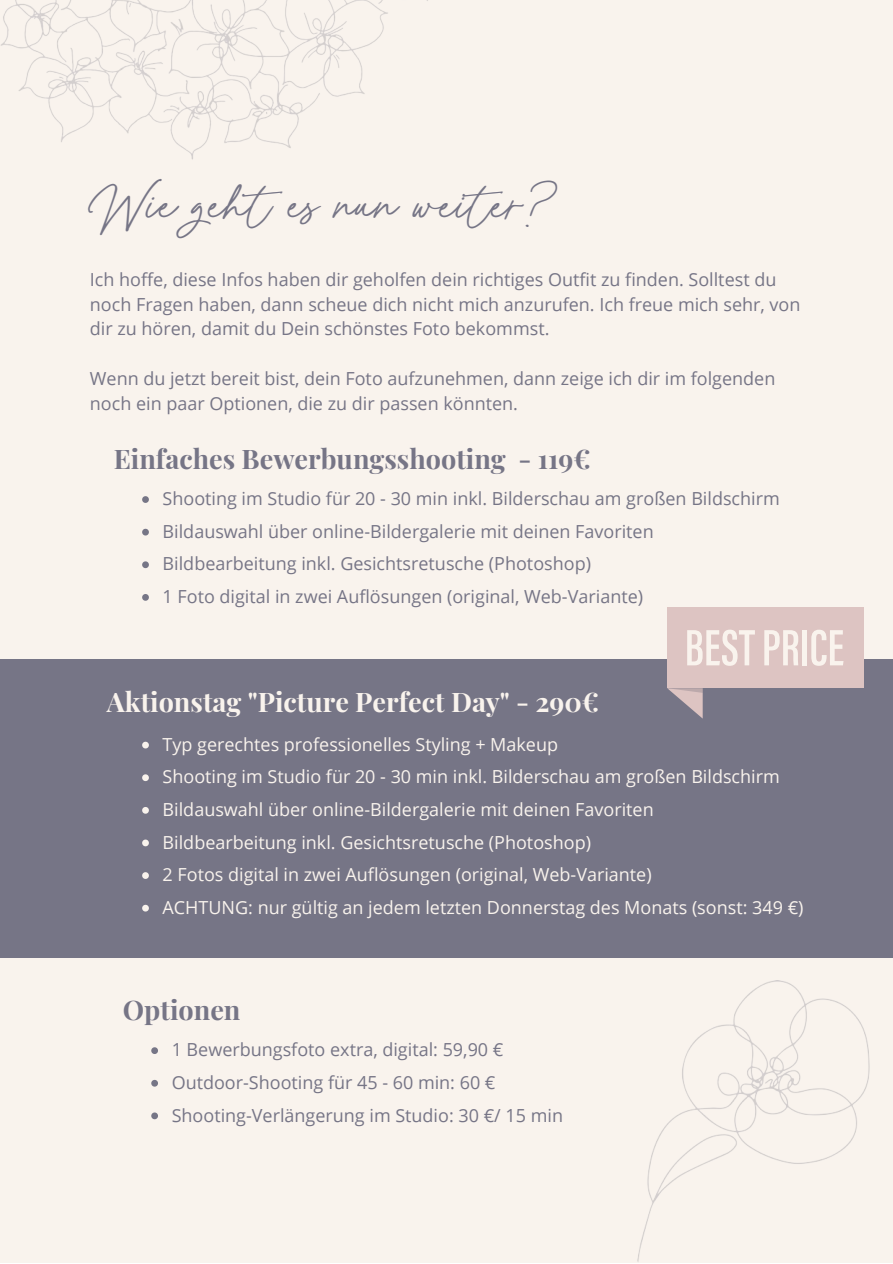
<style>
.page{position:relative;width:893px;height:1264px;background:#fff}
.page>*{position:absolute;margin:0;border:0;box-sizing:border-box;transform-origin:0 0}
.t1{font:42px "Milkshake Script";color:#767586}
.t2{font:700 27px "Playfair Display";color:#767586}
.t3{font:700 27px "Playfair Display";color:#f9f3ed}
.t4{font:18px/24.8px "Open Sans";color:#767586}
.t5{font:18px "Open Sans";color:#f9f3ed}
</style>
<div class="page">
<div style="left:0;top:0;width:892px;height:1262px;background:#f9f3ed"></div>
<img style="left:1px;top:0;width:427px;height:160px">
<div style="left:0;top:658px;width:892px;height:299px;background:#767586"></div>
<div style="left:667px;top:607px;width:196px;height:81px;background:#ddc4c2"></div>
<svg style="left:687px;top:629px;width:67px;height:37px"></svg>
<svg style="left:764px;top:630px;width:34px;height:35px"></svg>
<div style="left:802px;top:630px;width:5px;height:35px;background:#f9f3ed"></div>
<svg style="left:811px;top:629px;width:32px;height:37px"></svg>
<svg style="left:667px;top:688px;width:35px;height:30px"></svg>
<svg style="left:142px;top:496px;width:7px;height:7px"></svg>
<svg style="left:142px;top:529px;width:7px;height:6px"></svg>
<svg style="left:142px;top:561px;width:7px;height:7px"></svg>
<svg style="left:142px;top:594px;width:7px;height:6px"></svg>
<svg style="left:142px;top:741px;width:7px;height:7px"></svg>
<svg style="left:142px;top:774px;width:7px;height:7px"></svg>
<svg style="left:142px;top:807px;width:7px;height:6px"></svg>
<svg style="left:142px;top:839px;width:7px;height:7px"></svg>
<svg style="left:142px;top:872px;width:7px;height:7px"></svg>
<svg style="left:142px;top:904px;width:7px;height:7px"></svg>
<svg style="left:151px;top:1047px;width:7px;height:7px"></svg>
<svg style="left:151px;top:1079px;width:7px;height:7px"></svg>
<svg style="left:151px;top:1112px;width:7px;height:7px"></svg>
<img style="left:637px;top:980px;width:233px;height:282px">
<p class="t1" style="left:90px;top:198px;width:470px">Wie geht es nun weiter?</p>
<p class="t4" style="left:90px;top:266px;width:712px">Ich hoffe, diese Infos haben dir geholfen dein richtiges Outfit zu finden. Solltest du noch Fragen haben, dann scheue dich nicht mich anzurufen. Ich freue mich sehr, von dir zu hören, damit du Dein schönstes Foto bekommst.</p>
<p class="t4" style="left:90px;top:365px;width:687px">Wenn du jetzt bereit bist, dein Foto aufzunehmen, dann zeige ich dir im folgenden noch ein paar Optionen, die zu dir passen könnten.</p>
<p class="t2" style="left:114px;top:440px;width:478px">Einfaches Bewerbungsshooting - 119€</p>
<p class="t4" style="left:163px;top:486px;width:618px">Shooting im Studio für 20 - 30 min inkl. Bilderschau am großen Bildschirm</p>
<p class="t4" style="left:163px;top:518px;width:492px">Bildauswahl über online-Bildergalerie mit deinen Favoriten</p>
<p class="t4" style="left:163px;top:551px;width:430px">Bildbearbeitung inkl. Gesichtsretusche (Photoshop)</p>
<p class="t4" style="left:163px;top:583px;width:482px">1 Foto digital in zwei Auflösungen (original, Web-Variante)</p>
<p class="t3" style="left:107px;top:682px;width:493px">Aktionstag "Picture Perfect Day" - 290€</p>
<p class="t5" style="left:163px;top:731px;width:397px">Typ gerechtes professionelles Styling + Makeup</p>
<p class="t5" style="left:163px;top:764px;width:618px">Shooting im Studio für 20 - 30 min inkl. Bilderschau am großen Bildschirm</p>
<p class="t5" style="left:163px;top:796px;width:492px">Bildauswahl über online-Bildergalerie mit deinen Favoriten</p>
<p class="t5" style="left:163px;top:829px;width:430px">Bildbearbeitung inkl. Gesichtsretusche (Photoshop)</p>
<p class="t5" style="left:163px;top:862px;width:490px">2 Fotos digital in zwei Auflösungen (original, Web-Variante)</p>
<p class="t5" style="left:163px;top:894px;width:642px">ACHTUNG: nur gültig an jedem letzten Donnerstag des Monats (sonst: 349 €)</p>
<p class="t2" style="left:123px;top:990px;width:119px">Optionen</p>
<p class="t4" style="left:172px;top:1036px;width:333px">1 Bewerbungsfoto extra, digital: 59,90 €</p>
<p class="t4" style="left:172px;top:1069px;width:325px">Outdoor-Shooting für 45 - 60 min: 60 €</p>
<p class="t4" style="left:172px;top:1102px;width:393px">Shooting-Verlängerung im Studio: 30 €/ 15 min</p>
</div>
